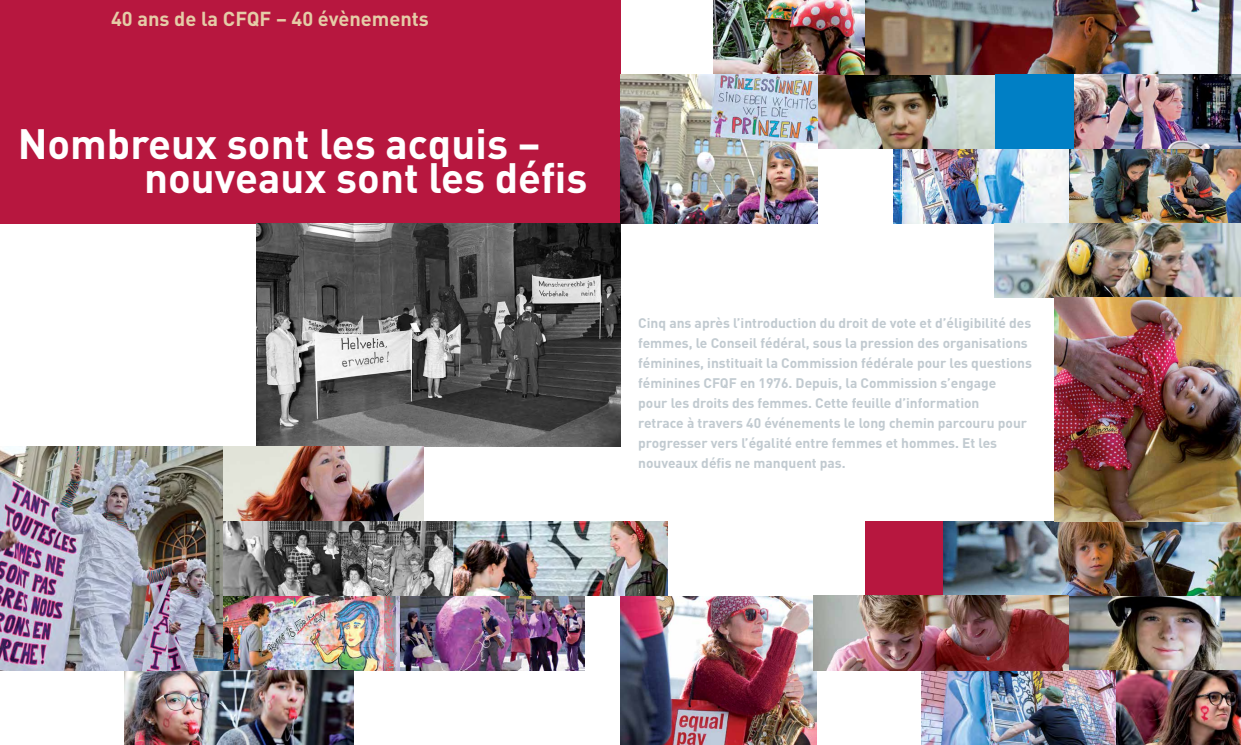
<style>
.page{position:relative;width:1241px;height:745px;background:#fff}
.page>*{position:absolute;margin:0;border:0;box-sizing:border-box;transform-origin:0 0}
.t1{font:700 41.88px/33.8px "DIN";color:#fff}
.t2{font:700 20px "DIN";color:#e5cca7}
.t3{font:700 13.75px/20px "DIN";color:#c1cad0}
</style>
<div class="page">
<div style="left:0;top:0;width:620px;height:223px;background:#b7173f"></div>
<img style="left:222px;top:595px;width:362px;height:75px">
<img style="left:893px;top:149px;width:175px;height:74px">
<img style="left:256px;top:223px;width:364px;height:223px">
<img style="left:125px;top:670px;width:228px;height:74px">
<img style="left:452px;top:521px;width:215px;height:74px">
<img style="left:222px;top:446px;width:201px;height:75px">
<img style="left:222px;top:521px;width:230px;height:74px">
<div style="left:864px;top:521px;width:79px;height:74px;background:#b7173f"></div>
<img style="left:816px;top:595px;width:424px;height:75px">
<img style="left:1068px;top:149px;width:172px;height:74px">
<img style="left:994px;top:223px;width:246px;height:75px">
<img style="left:817px;top:74px;width:178px;height:75px">
<img style="left:864px;top:0;width:376px;height:74px">
<img style="left:713px;top:0;width:151px;height:74px">
<img style="left:620px;top:595px;width:196px;height:149px">
<img style="left:921px;top:670px;width:319px;height:74px">
<img style="left:1073px;top:74px;width:167px;height:75px">
<div style="left:995px;top:74px;width:78px;height:75px;background:#007fc5"></div>
<img style="left:943px;top:521px;width:297px;height:74px">
<img style="left:1054px;top:298px;width:186px;height:223px">
<img style="left:620px;top:74px;width:197px;height:149px">
<img style="left:0;top:446px;width:222px;height:224px">
<h2 class="t2" style="left:111px;top:6px;width:319px">40 ans de la CFQF – 40 évènements</h2>
<h1 class="t1" style="left:144px;top:125px;width:445px;text-indent:-126px">Nombreux sont les acquis – nouveaux sont les défis</h1>
<p class="t3" style="left:638px;top:312px;width:395px">Cinq ans après l’introduction du droit de vote et d’éligibilité des femmes, le Conseil fédéral, sous la pression des organisations féminines, instituait la Commission fédérale pour les questions féminines CFQF en 1976. Depuis, la Commission s’engage<br>pour les droits des femmes. Cette feuille d’information<br>retrace à travers 40 événements le long chemin parcouru pour progresser vers l’égalité entre femmes et hommes. Et les nouveaux défis ne manquent pas.</p>
</div>
